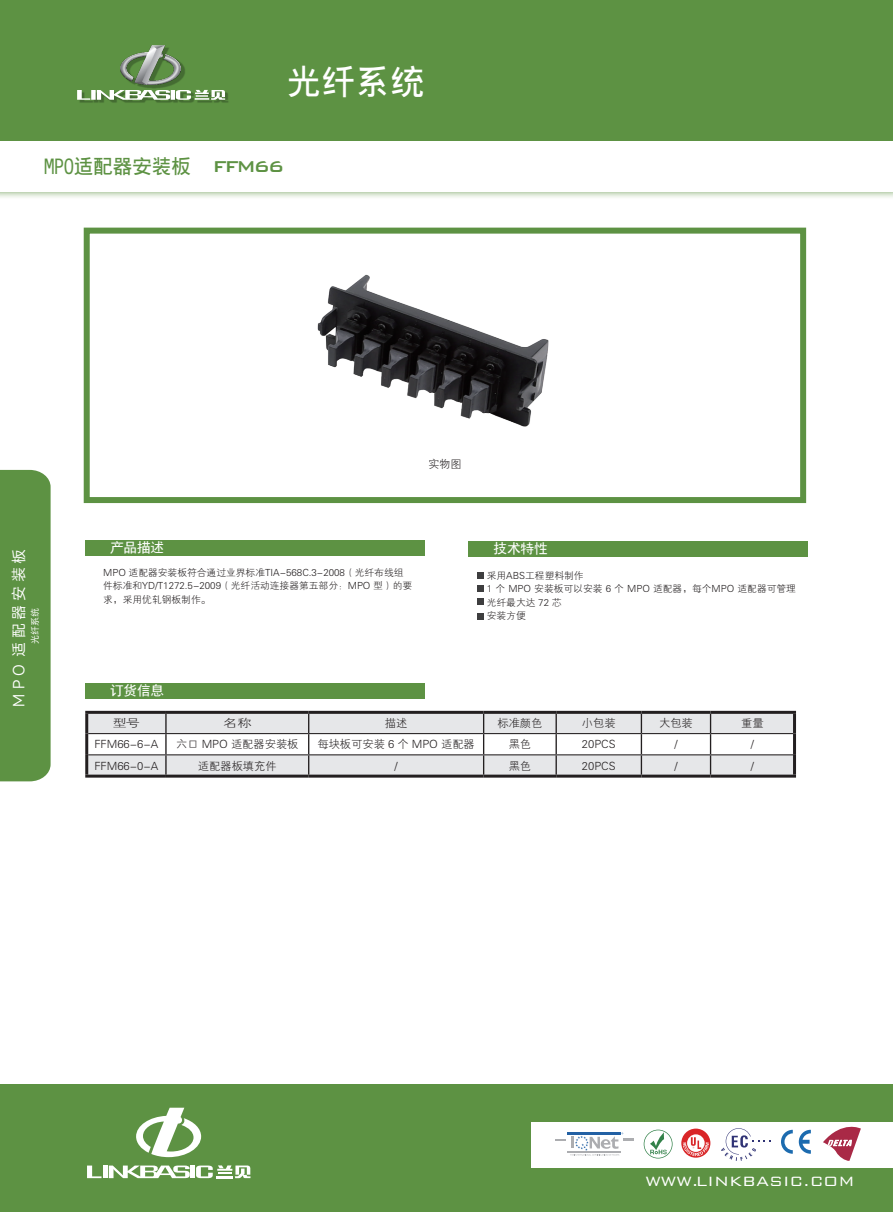
<style>
.page{position:relative;width:893px;height:1212px;background:#fff}
.page>*{position:absolute;margin:0;border:0;box-sizing:border-box;transform-origin:0 0}
.t1{font:500 34.5px "GB Lin Gothic";color:#fff}
.t2{font:500 19.5px "GB Lin Gothic";color:#5d9243}
.t3{font:300 18px "Bank Gothic BT";color:#fff}
.t4{font:15px "Mi Sans";letter-spacing:.25em;color:#fff}
.t5{font:13.5px "CT Hei Ti SJ";color:#fff}
.t6{font:11.25px "FZXH1 JW GB1 0";color:#231f20}
.t7{font:11.25px "FZXH1 JW GB1 0";color:#231f20;scale:1.27 1}
.t8{font:9.75px/13.5px "FZXH1 JW GB1 0";color:#231f20}
.t9{font:9px "Mi Sans";color:#fff}
.s1{font-family:"Bank Gothic BT";font-size:21px}
</style>
<div class="page">
<div style="left:84px;top:228px;width:722px;height:275px;border:6px solid #5d9243"></div>
<div style="left:0;top:0;width:893px;height:192px;background:#5d9243"></div>
<div style="left:85px;top:539px;width:339px;height:16px;background:#5d9243"></div>
<div style="left:477px;top:573px;width:7px;height:6px;background:#3e3e3f"></div>
<div style="left:477px;top:585px;width:7px;height:6px;background:#3e3e3f"></div>
<div style="left:477px;top:598px;width:7px;height:7px;background:#3e3e3f"></div>
<div style="left:477px;top:613px;width:7px;height:6px;background:#3e3e3f"></div>
<div style="left:469px;top:541px;width:339px;height:16px;background:#5d9243"></div>
<div style="left:85px;top:683px;width:339px;height:16px;background:#5d9243"></div>
<svg style="left:88px;top:714px;width:705px;height:61px;fill:#e6e7e9"></svg>
<svg style="left:165px;top:714px;width:2px;height:19px"></svg>
<svg style="left:555px;top:714px;width:2px;height:19px"></svg>
<hr style="left:165px;top:734px;width:2px;height:20px;background:#231f20">
<hr style="left:555px;top:734px;width:2px;height:20px;background:#231f20">
<hr style="left:165px;top:755px;width:2px;height:20px;background:#231f20">
<svg style="left:308px;top:714px;width:1px;height:61px"></svg>
<svg style="left:483px;top:714px;width:1px;height:61px"></svg>
<hr style="left:555px;top:755px;width:2px;height:20px;background:#231f20">
<svg style="left:641px;top:714px;width:1px;height:61px"></svg>
<svg style="left:710px;top:714px;width:1px;height:61px"></svg>
<hr style="left:88px;top:733px;width:78px;height:1px;background:#231f20">
<hr style="left:166px;top:733px;width:143px;height:1px;background:#231f20">
<hr style="left:309px;top:733px;width:175px;height:1px;background:#231f20">
<hr style="left:484px;top:733px;width:72px;height:1px;background:#231f20">
<hr style="left:556px;top:733px;width:85px;height:1px;background:#231f20">
<hr style="left:641px;top:733px;width:70px;height:1px;background:#231f20">
<hr style="left:711px;top:733px;width:82px;height:1px;background:#231f20">
<hr style="left:88px;top:754px;width:78px;height:1px;background:#231f20">
<hr style="left:166px;top:754px;width:143px;height:1px;background:#231f20">
<hr style="left:309px;top:754px;width:175px;height:1px;background:#231f20">
<hr style="left:484px;top:754px;width:72px;height:1px;background:#231f20">
<hr style="left:556px;top:754px;width:85px;height:1px;background:#231f20">
<hr style="left:641px;top:754px;width:70px;height:1px;background:#231f20">
<hr style="left:711px;top:754px;width:82px;height:1px;background:#231f20">
<hr style="left:85px;top:711px;width:81px;height:3px;background:#231f20">
<hr style="left:85px;top:714px;width:3px;height:19px;background:#231f20">
<hr style="left:166px;top:711px;width:143px;height:3px;background:#231f20">
<hr style="left:309px;top:711px;width:175px;height:3px;background:#231f20">
<hr style="left:484px;top:711px;width:72px;height:3px;background:#231f20">
<hr style="left:556px;top:711px;width:85px;height:3px;background:#231f20">
<hr style="left:641px;top:711px;width:70px;height:3px;background:#231f20">
<hr style="left:711px;top:711px;width:85px;height:3px;background:#231f20">
<hr style="left:85px;top:775px;width:81px;height:3px;background:#231f20">
<hr style="left:166px;top:775px;width:143px;height:3px;background:#231f20">
<hr style="left:309px;top:775px;width:175px;height:3px;background:#231f20">
<hr style="left:484px;top:775px;width:72px;height:3px;background:#231f20">
<hr style="left:556px;top:775px;width:85px;height:3px;background:#231f20">
<hr style="left:641px;top:775px;width:70px;height:3px;background:#231f20">
<hr style="left:711px;top:775px;width:85px;height:3px;background:#231f20">
<hr style="left:793px;top:714px;width:3px;height:19px;background:#231f20">
<hr style="left:85px;top:733px;width:3px;height:22px;background:#231f20">
<hr style="left:793px;top:733px;width:3px;height:22px;background:#231f20">
<hr style="left:85px;top:755px;width:3px;height:20px;background:#231f20">
<hr style="left:793px;top:755px;width:3px;height:20px;background:#231f20">
<div style="left:0;top:133px;width:893px;height:67px;background:#5d9243;opacity:.86"></div>
<div style="left:0;top:141px;width:893px;height:51px;background:#fff"></div>
<div style="left:0;top:1084px;width:893px;height:128px;background:#5d9243"></div>
<svg style="left:87px;top:1165px;width:15px;height:13px"></svg>
<hr style="left:103px;top:1165px;width:4px;height:13px;background:#fff">
<svg style="left:109px;top:1165px;width:81px;height:13px"></svg>
<div style="left:190px;top:1165px;width:5px;height:13px;background:#fff"></div>
<svg style="left:196px;top:1165px;width:54px;height:13px"></svg>
<svg style="left:136px;top:1108px;width:65px;height:49px"></svg>
<div style="left:531px;top:1122px;width:362px;height:45px;background:#fff"></div>
<svg style="left:781px;top:1130px;width:12px;height:24px"></svg>
<svg style="left:799px;top:1130px;width:12px;height:24px"></svg>
<svg style="left:721px;top:1128px;width:49px;height:33px"></svg>
<svg style="left:644px;top:1129px;width:29px;height:29px"></svg>
<svg style="left:555px;top:1132px;width:79px;height:24px"></svg>
<svg style="left:681px;top:1128px;width:29px;height:29px"></svg>
<svg style="left:823px;top:1126px;width:38px;height:35px"></svg>
<img style="left:21px;top:133px;width:266px;height:8px">
<img style="left:65px;top:63px;width:178px;height:75px">
<svg style="left:77px;top:90px;width:148px;height:10px"></svg>
<img style="left:121px;top:45px;width:60px;height:39px">
<div style="left:0;top:470px;width:51px;height:311px;background:#5d9243"></div>
<img style="left:317px;top:274px;width:232px;height:153px">
<h1 class="t1" style="left:287px;top:64px;width:140px">光纤系统</h1>
<h2 class="t2" style="left:45px;top:157px;width:241px">MPO适配器安装板 <span class="s1">FFM66</span></h2>
<p class="t6" style="left:428px;top:458px;width:35px">实物图</p>
<h3 class="t4" style="left:9px;top:706px;width:160px;rotate:-90deg">MPO 适配器安装板</h3>
<p class="t9" style="left:29px;top:644px;width:38px;rotate:-90deg">光纤系统</p>
<h3 class="t5" style="left:110px;top:540px;width:55px">产品描述</h3>
<p class="t8" style="left:103px;top:566px;width:310px">MPO 适配器安装板符合通过业界标准TIA-568C.3-2008（光纤布线组件标准和YD/T1272.5-2009（光纤活动连接器第五部分：MPO 型）的要求，采用优轧钢板制作。</p>
<h3 class="t5" style="left:494px;top:542px;width:55px">技术特性</h3>
<p class="t8" style="left:487px;top:569px;width:311px">采用ABS工程塑料制作<br>1 个 MPO 安装板可以安装 6 个 MPO 适配器，每个MPO 适配器可管理光纤最大达 72 芯<br>安装方便</p>
<h3 class="t5" style="left:110px;top:684px;width:55px">订货信息</h3>
<p class="t7" style="left:112px;top:717px;width:23px">型号</p>
<p class="t7" style="left:223px;top:717px;width:24px">名称</p>
<p class="t6" style="left:385px;top:717px;width:24px">描述</p>
<p class="t6" style="left:497px;top:717px;width:46px">标准颜色</p>
<p class="t6" style="left:582px;top:717px;width:35px">小包装</p>
<p class="t6" style="left:659px;top:717px;width:35px">大包装</p>
<p class="t6" style="left:741px;top:717px;width:24px">重量</p>
<p class="t6" style="left:94px;top:738px;width:66px">FFM66-6-A</p>
<p class="t6" style="left:176px;top:738px;width:124px">六口 MPO 适配器安装板</p>
<p class="t6" style="left:317px;top:738px;width:159px">每块板可安装 6 个 MPO 适配器</p>
<p class="t6" style="left:509px;top:738px;width:24px">黑色</p>
<p class="t6" style="left:582px;top:738px;width:35px">20PCS</p>
<p class="t6" style="left:674px;top:738px;width:5px">/</p>
<p class="t6" style="left:751px;top:738px;width:5px">/</p>
<p class="t6" style="left:94px;top:759px;width:66px">FFM66-0-A</p>
<p class="t6" style="left:198px;top:759px;width:80px">适配器板填充件</p>
<p class="t6" style="left:395px;top:759px;width:5px">/</p>
<p class="t6" style="left:509px;top:759px;width:24px">黑色</p>
<p class="t6" style="left:582px;top:759px;width:35px">20PCS</p>
<p class="t6" style="left:674px;top:759px;width:5px">/</p>
<p class="t6" style="left:751px;top:759px;width:5px">/</p>
<h3 class="t3" style="left:645px;top:1171px;width:211px">WWW.LINKBASIC.COM</h3>
</div>
